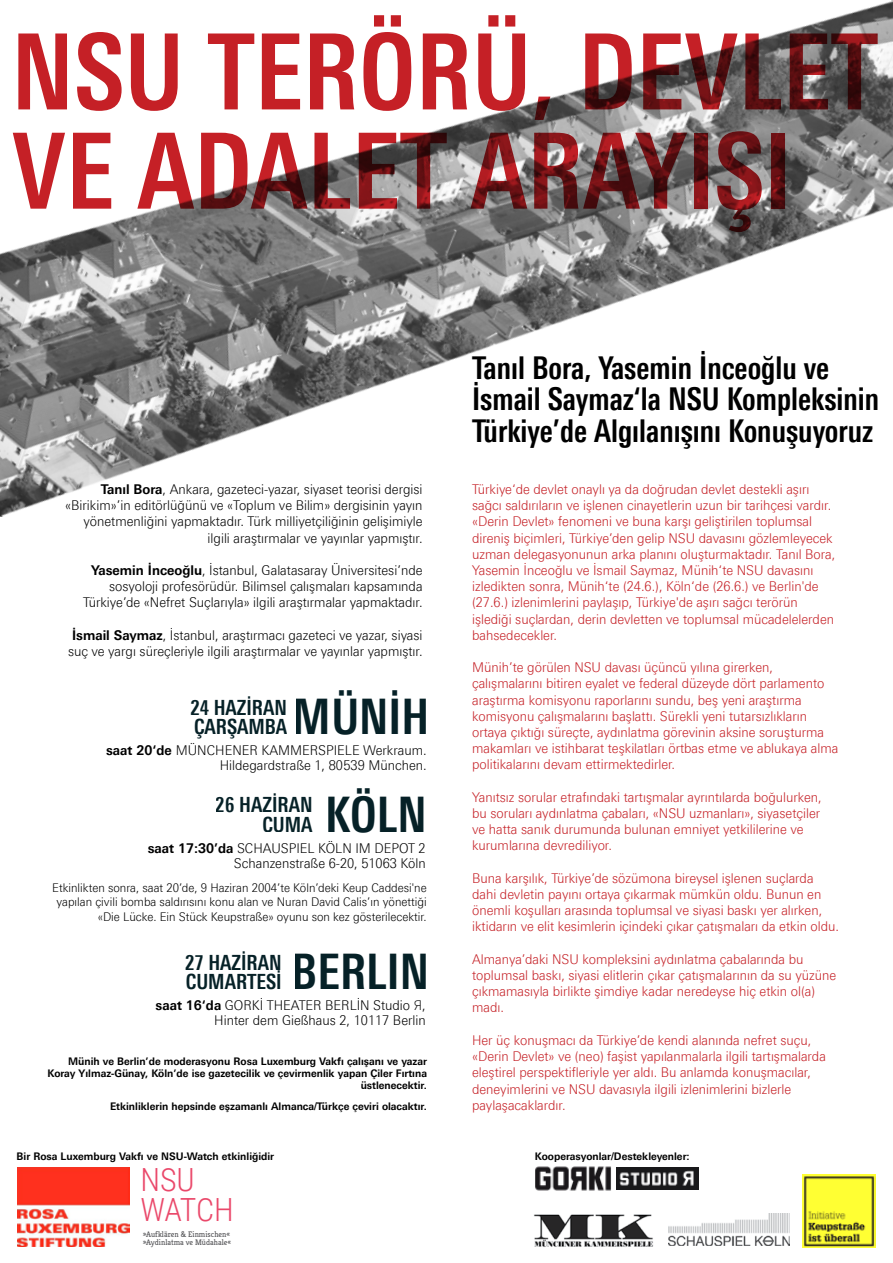
<style>
.page{position:relative;width:893px;height:1263px;background:#fff}
.page>*{position:absolute;margin:0;border:0;box-sizing:border-box;transform-origin:0 0}
.t1{font:700 105px "Linotype Univers 620 Cn";color:#c52026;scale:.94 1}
.t2{font:700 49.2px "Linotype Univers 620 Cn";color:#062127;scale:.94 1}
.t3{font:300 31.95px/30.3px "Roboto Condensed";letter-spacing:-.005em;color:#ea486a}
.t4{font:700 31.5px/31.5px "Linotype Univers 620 Cn";color:#000;scale:.94 1}
.t5{font:700 21px/19.5px "Linotype Univers 620 Cn";color:#062127;scale:.94 1}
.t6{font:300 13.5px/16.2px "Linotype Univers 330";color:#c52026;scale:.94 1}
.t7{font:300 13.5px/16.2px "Linotype Univers 330";color:#000;text-align:right;scale:.94 1}
.t8{font:300 12px/14.4px "Linotype Univers 330";color:#000;text-align:right;scale:.94 1}
.t9{font:700 10.5px/12px "Linotype Univers 630";color:#000;text-align:right;scale:.94 1}
.t10{font:8.1px/8.1px "Kreon";color:#565659}
.s1{font-family:"Linotype Univers 630";font-weight:700}
.s2{font-family:"DIN Pro"}
</style>
<div class="page">
<img style="left:0;top:0;width:893px;height:517px">
<img style="left:802px;top:1174px;width:73px;height:73px">
<img style="left:669px;top:1214px;width:120px;height:32px">
<img style="left:616px;top:1167px;width:82px;height:23px">
<img style="left:535px;top:1166px;width:76px;height:25px">
<img style="left:18px;top:1167px;width:111px;height:79px">
<img style="left:534px;top:1214px;width:120px;height:33px">
<h1 class="t1" style="left:11px;top:10px;width:923px">NSU Terörü, Devlet</h1>
<h1 class="t1" style="left:12px;top:109px;width:831px">ve Adalet Arayışı</h1>
<p class="t7" style="left:65px;top:481px;width:382px"><span class="s1">Tanıl Bora</span>, Ankara, gazeteci-yazar, siyaset teorisi dergisi «Birikim»’in editörlüğünü ve «Toplum ve Bilim» dergisinin yayın yönetmenliğini yapmaktadır. Türk milliyetçiliğinin gelişimiyle ilgili araştırmalar ve yayınlar yapmıştır.</p>
<p class="t7" style="left:83px;top:562px;width:363px"><span class="s1">Yasemin İnceoğlu</span>, İstanbul, Galatasaray Üniversitesi’nde sosyoloji profesörüdür. Bilimsel çalışmaları kapsamında<br>Türkiye’de «Nefret Suçlarıyla» ilgili araştırmalar yapmaktadır.</p>
<p class="t7" style="left:68px;top:627px;width:379px;text-align:center"><span class="s1">İsmail Saymaz</span>, İstanbul, araştırmacı gazeteci ve yazar, siyasi suç ve yargı süreçleriyle ilgili araştırmalar ve yayınlar yapmıştır.</p>
<h3 class="t5" style="left:190px;top:697px;width:104px">24 HAZİRAN<br>Çarşamba</h3>
<h2 class="t2" style="left:293px;top:688px;width:147px">MÜNİH</h2>
<p class="t7" style="left:106px;top:743px;width:342px;line-height:15px"><span class="s1">saat 20‘de</span> MÜNCHENER KAMMERSPIELE Werkraum.<br>Hildegardstraße 1, 80539 München.</p>
<h3 class="t5" style="left:216px;top:795px;width:104px;text-align:right">26 HAZİRAN<br>Cuma</h3>
<h2 class="t2" style="left:326px;top:785px;width:109px">KÖLN</h2>
<p class="t7" style="left:148px;top:840px;width:297px;line-height:15px"><span class="s1">saat 17:30’da</span> SCHAUSPIEL KÖLN IM DEPOT 2<br>Schanzenstraße 6-20, 51063 Köln</p>
<p class="t8" style="left:52px;top:880px;width:400px">Etkinlikten sonra, saat 20’de, 9 Haziran 2004’te Köln’deki Keup Caddesi'ne yapılan çivili bomba saldırısını konu alan ve Nuran David Calis’ın yönettiği «Die Lücke. Ein Stück Keupstraße» oyunu son kez gösterilecektir.</p>
<h3 class="t5" style="left:185px;top:952px;width:104px">27 HAZİRAN<br>CUMARTESİ</h3>
<h2 class="t2" style="left:292px;top:942px;width:148px">BERLIN</h2>
<p class="t7" style="left:156px;top:997px;width:289px;line-height:15px"><span class="s1">saat 16‘da</span> GORKİ THEATER BERLİN Studio <span class="s2">Я</span>,<br>Hinter dem Gießhaus 2, 10117 Berlin</p>
<p class="t9" style="left:48px;top:1055px;width:405px">Münih ve Berlin’de moderasyonu Rosa Luxemburg Vakfı çalışanı ve yazar<br>Koray Yılmaz-Günay, Köln’de ise gazetecilik ve çevirmenlik yapan Çiler Fırtına üstlenecektir.</p>
<p class="t9" style="left:110px;top:1100px;width:339px">Etkinliklerin hepsinde eşzamanlı Almanca/Türkçe çeviri olacaktır.</p>
<p class="t9" style="left:17px;top:1150px;width:276px">Bir Rosa Luxemburg Vakfı ve NSU-Watch etkinliğidir</p>
<h3 class="t3" style="left:140px;top:1163px;width:95px">NSU<br>WATCH</h3>
<p class="t10" style="left:143px;top:1230px;width:90px">»Aufklären &amp; Einmischen« »Aydinlatma ve Müdahale«</p>
<h3 class="t4" style="left:472px;top:352px;width:435px">Tanıl Bora, Yasemin İnceoğlu ve<br>İsmail Saymaz‘la NSU Kompleksinin<br>Türkiye’de Algılanışını Konuşuyoruz</h3>
<p class="t6" style="left:472px;top:481px;width:388px">Türkiye‘de devlet onaylı ya da doğrudan devlet destekli aşırı sağcı saldırıların ve işlenen cinayetlerin uzun bir tarihçesi vardır. «Derin Devlet» fenomeni ve buna karşı geliştirilen toplumsal direniş biçimleri, Türkiye’den gelip NSU davasını gözlemleyecek uzman delegasyonunun arka planını oluşturmaktadır. Tanıl Bora, Yasemin İnceoğlu ve İsmail Saymaz, Münih‘te NSU davasını izledikten sonra, Münih‘te (24.6.), Köln‘de (26.6.) ve Berlin'de (27.6.) izlenimlerini paylaşıp, Türkiye'de aşırı sağcı terörün işlediği suçlardan, derin devletten ve toplumsal mücadelelerden bahsedecekler.</p>
<p class="t6" style="left:472px;top:659px;width:391px">Münih’te görülen NSU davası üçüncü yılına girerken, çalışmalarını bitiren eyalet ve federal düzeyde dört parlamento araştırma komisyonu raporlarını sundu, beş yeni araştırma komisyonu çalışmalarını başlattı. Sürekli yeni tutarsızlıkların ortaya çıktığı süreçte, aydınlatma görevinin aksine soruşturma makamları ve istihbarat teşkilatları örtbas etme ve ablukaya alma politikalarını devam ettirmektedirler.</p>
<p class="t6" style="left:472px;top:789px;width:374px">Yanıtsız sorular etrafındaki tartışmalar ayrıntılarda boğulurken, bu soruları aydınlatma çabaları, «NSU uzmanları», siyasetçiler ve hatta sanık durumunda bulunan emniyet yetkililerine ve kurumlarına devrediliyor.</p>
<p class="t6" style="left:472px;top:870px;width:392px">Buna karşılık, Türkiye’de sözümona bireysel işlenen suçlarda dahi devletin payını ortaya çıkarmak mümkün oldu. Bunun en önemli koşulları arasında toplumsal ve siyasi baskı yer alırken, iktidarın ve elit kesimlerin içindeki çıkar çatışmaları da etkin oldu.</p>
<p class="t6" style="left:472px;top:951px;width:389px">Almanya’daki NSU kompleksini aydınlatma çabalarında bu toplumsal baskı, siyasi elitlerin çıkar çatışmalarının da su yüzüne çıkmamasıyla birlikte şimdiye kadar neredeyse hiç etkin ol(a) madı.</p>
<p class="t6" style="left:472px;top:1032px;width:378px">Her üç konuşmacı da Türkiye’de kendi alanında nefret suçu, «Derin Devlet» ve (neo) faşist yapılanmalarla ilgili tartışmalarda eleştirel perspektifleriyle yer aldı. Bu anlamda konuşmacılar, deneyimlerini ve NSU davasıyla ilgili izlenimlerini bizlerle paylaşacaklardır.</p>
<p class="t9" style="left:535px;top:1150px;width:166px">Kooperasyonlar/Destekleyenler:</p>
</div>
